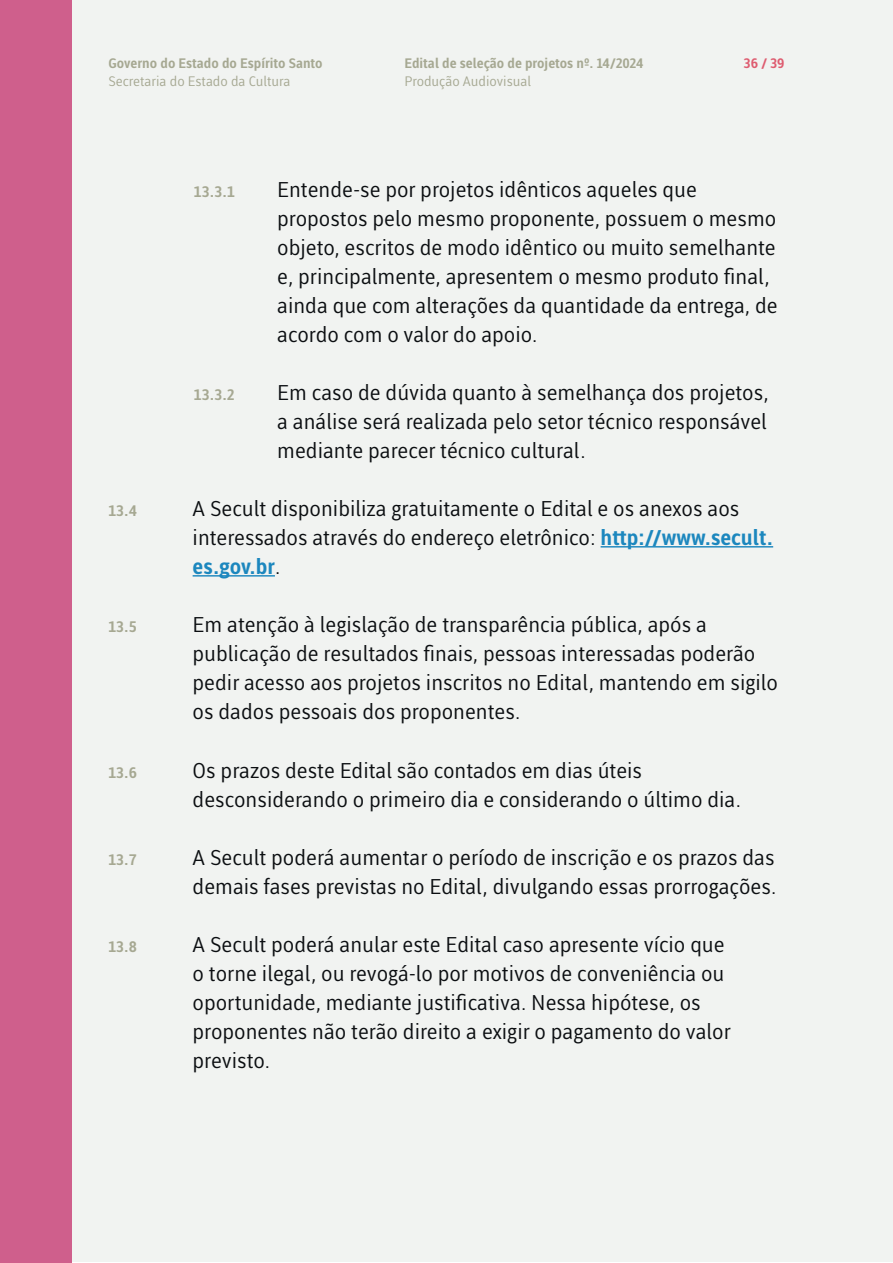
<style>
.page{position:relative;width:893px;height:1263px;background:#fff}
.page>*{position:absolute;margin:0;border:0;box-sizing:border-box;transform-origin:0 0}
.t1{font:21px/29px "Ufes Sans VF Roman";color:#0b0e11}
.t2{font:15px "Ufes Sans VF Roman";color:#a6a892}
.t3{font:13.5px/18px "Ufes Sans VF Roman";color:#a6a892}
.t4{font:13.5px "Ufes Sans VF Roman";color:#de5c70}
.s1{color:#1c87be}
</style>
<div class="page">
<div style="left:1px;top:1px;width:891px;height:1261px;background:#f1f3f1"></div>
<div style="left:0;top:0;width:72px;height:1263px;background:#cf5f8c"></div>
<hr style="left:601px;top:546px;width:172px;height:1px;background:#1c87be">
<hr style="left:193px;top:575px;width:82px;height:1px;background:#1c87be">
<p class="t3" style="left:108px;top:54px;width:216px">Governo do Estado do Espírito Santo<br>Secretaria do Estado da Cultura</p>
<p class="t3" style="left:405px;top:54px;width:240px">Edital de seleção de projetos nº. 14/2024<br>Produção Audiovisual</p>
<p class="t4" style="left:744px;top:55px;width:42px">36 / 39</p>
<p class="t2" style="left:194px;top:182px;width:43px">13.3.1</p>
<p class="t1" style="left:277px;top:175px;width:502px">Entende-se por projetos idênticos aqueles que propostos pelo mesmo proponente, possuem o mesmo objeto, escritos de modo idêntico ou muito semelhante e, principalmente, apresentem o mesmo produto final, ainda que com alterações da quantidade da entrega, de acordo com o valor do apoio.</p>
<p class="t2" style="left:194px;top:385px;width:43px">13.3.2</p>
<p class="t1" style="left:277px;top:378px;width:493px;text-align:justify">Em caso de dúvida quanto à semelhança dos projetos, a análise será realizada pelo setor técnico responsável mediante parecer técnico cultural.</p>
<p class="t2" style="left:108px;top:502px;width:30px">13.4</p>
<p class="t1" style="left:193px;top:494px;width:582px">A Secult disponibiliza gratuitamente o Edital e os anexos aos interessados através do endereço eletrônico: <span class="s1">http://www.secult. es.gov.br</span>.</p>
<p class="t2" style="left:108px;top:618px;width:30px">13.5</p>
<p class="t1" style="left:193px;top:610px;width:587px">Em atenção à legislação de transparência pública, após a publicação de resultados finais, pessoas interessadas poderão pedir acesso aos projetos inscritos no Edital, mantendo em sigilo os dados pessoais dos proponentes.</p>
<p class="t2" style="left:108px;top:763px;width:30px">13.6</p>
<p class="t1" style="left:193px;top:755px;width:550px">Os prazos deste Edital são contados em dias úteis desconsiderando o primeiro dia e considerando o último dia.</p>
<p class="t2" style="left:108px;top:850px;width:30px">13.7</p>
<p class="t1" style="left:193px;top:842px;width:586px">A Secult poderá aumentar o período de inscrição e os prazos das demais fases previstas no Edital, divulgando essas prorrogações.</p>
<p class="t2" style="left:108px;top:937px;width:30px">13.8</p>
<p class="t1" style="left:193px;top:929px;width:540px">A Secult poderá anular este Edital caso apresente vício que o torne ilegal, ou revogá-lo por motivos de conveniência ou oportunidade, mediante justificativa. Nessa hipótese, os proponentes não terão direito a exigir o pagamento do valor previsto.</p>
</div>
